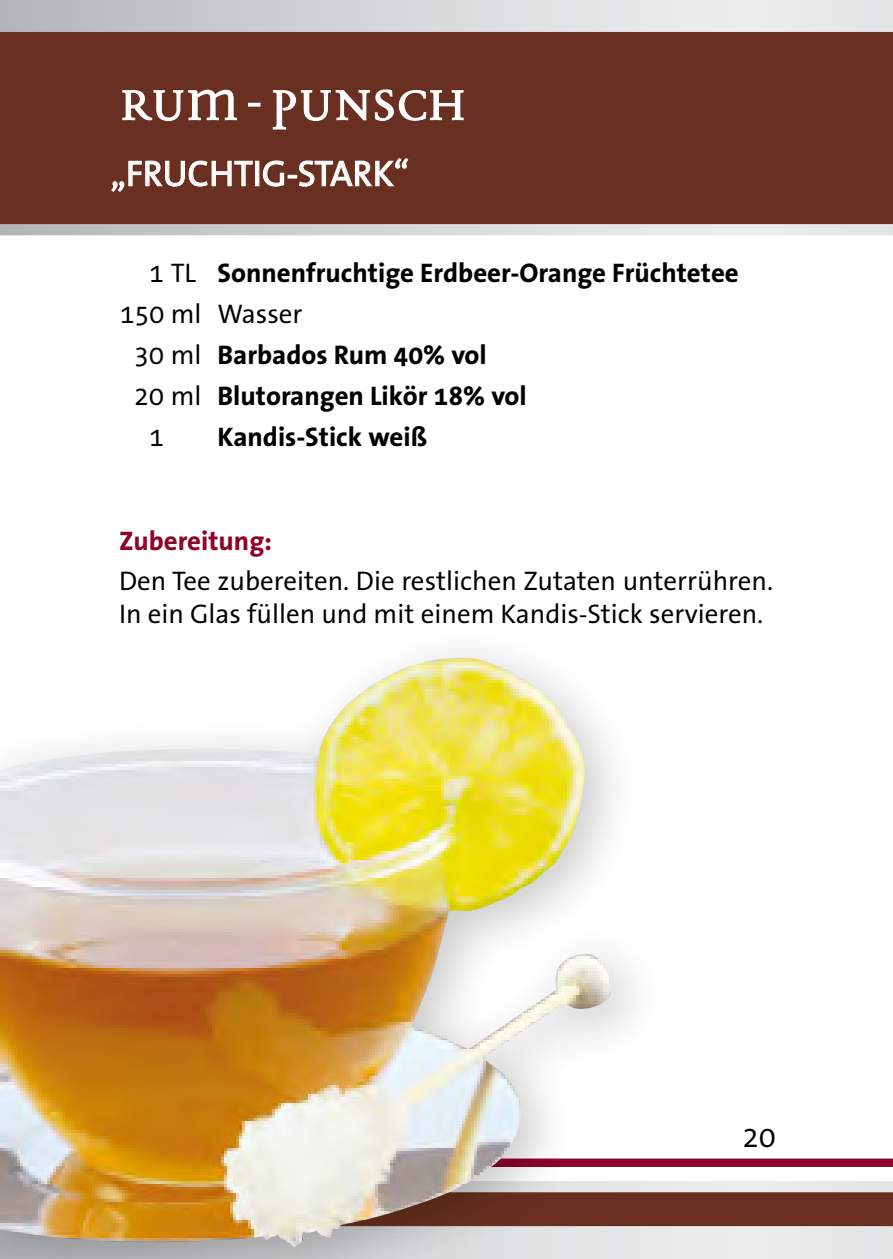
<style>
.page{position:relative;width:893px;height:1259px;background:#fff}
.page>*{position:absolute;margin:0;border:0;box-sizing:border-box;transform-origin:0 0}
.t1{font:75px "Disturbance OT";color:#fff}
.t2{font:36px "The Sans Office";color:#fff}
.t3{font:30px "The Sans Office";color:#000}
.t4{font:27px/32.4px "The Sans Office";color:#000}
.t5{font:700 27px "The Sans Office";color:#000}
.t6{font:700 27px "The Sans Office";color:#8d052b}
.s1{font-weight:400}
</style>
<div class="page">
<div style="left:0;top:19px;width:893px;height:211px;background:#693021"></div>
<div style="left:0;top:0;width:893px;height:32px;background:linear-gradient(to right,#babbbd,#f4f4f4)"></div>
<svg style="left:0;top:224px;width:893px;height:11px;background:#d5d6d6"></svg>
<div style="left:0;top:1186px;width:893px;height:50px;background:#693021"></div>
<div style="left:0;top:1181px;width:893px;height:11px;background:#eaeaeb"></div>
<div style="left:0;top:1158px;width:893px;height:9px;background:#8d052b"></div>
<div style="left:0;top:1226px;width:893px;height:33px;background:#eaeaeb"></div>
<svg style="left:122px;top:89px;width:115px;height:33px"></svg>
<div style="left:248px;top:103px;width:13px;height:4px;border:1px solid #fff"></div>
<svg style="left:272px;top:89px;width:192px;height:41px"></svg>
<svg style="left:111px;top:160px;width:142px;height:32px"></svg>
<div style="left:255px;top:161px;width:4px;height:25px;border:1px solid #fff"></div>
<svg style="left:262px;top:158px;width:147px;height:29px"></svg>
<div style="left:0;top:623px;width:667px;height:636px;background:#000;opacity:.22"></div>
<img style="left:0;top:658px;width:612px;height:589px">
<h1 class="t1" style="left:120px;top:67px;width:348px">rum-punsch</h1>
<h2 class="t2" style="left:110px;top:150px;width:300px">„FRUCHTIG-STARK“</h2>
<p class="t5" style="left:149px;top:255px;width:591px"><span class="s1">1 TL</span> Sonnenfruchtige Erdbeer-Orange Früchtetee</p>
<p class="t4" style="left:120px;top:297px;width:184px">150 ml Wasser</p>
<p class="t5" style="left:134px;top:337px;width:354px"><span class="s1">30 ml</span> Barbados Rum 40% vol</p>
<p class="t5" style="left:134px;top:378px;width:394px"><span class="s1">20 ml</span> Blutorangen Likör 18% vol</p>
<p class="t4" style="left:149px;top:420px;width:16px">1</p>
<p class="t5" style="left:218px;top:419px;width:211px">Kandis-Stick weiß</p>
<p class="t6" style="left:119px;top:523px;width:154px">Zubereitung:</p>
<p class="t4" style="left:119px;top:564px;width:656px">Den Tee zubereiten. Die restlichen Zutaten unterrühren.<br>In ein Glas füllen und mit einem Kandis-Stick servieren.</p>
<p class="t3" style="left:743px;top:1117px;width:34px">20</p>
</div>
